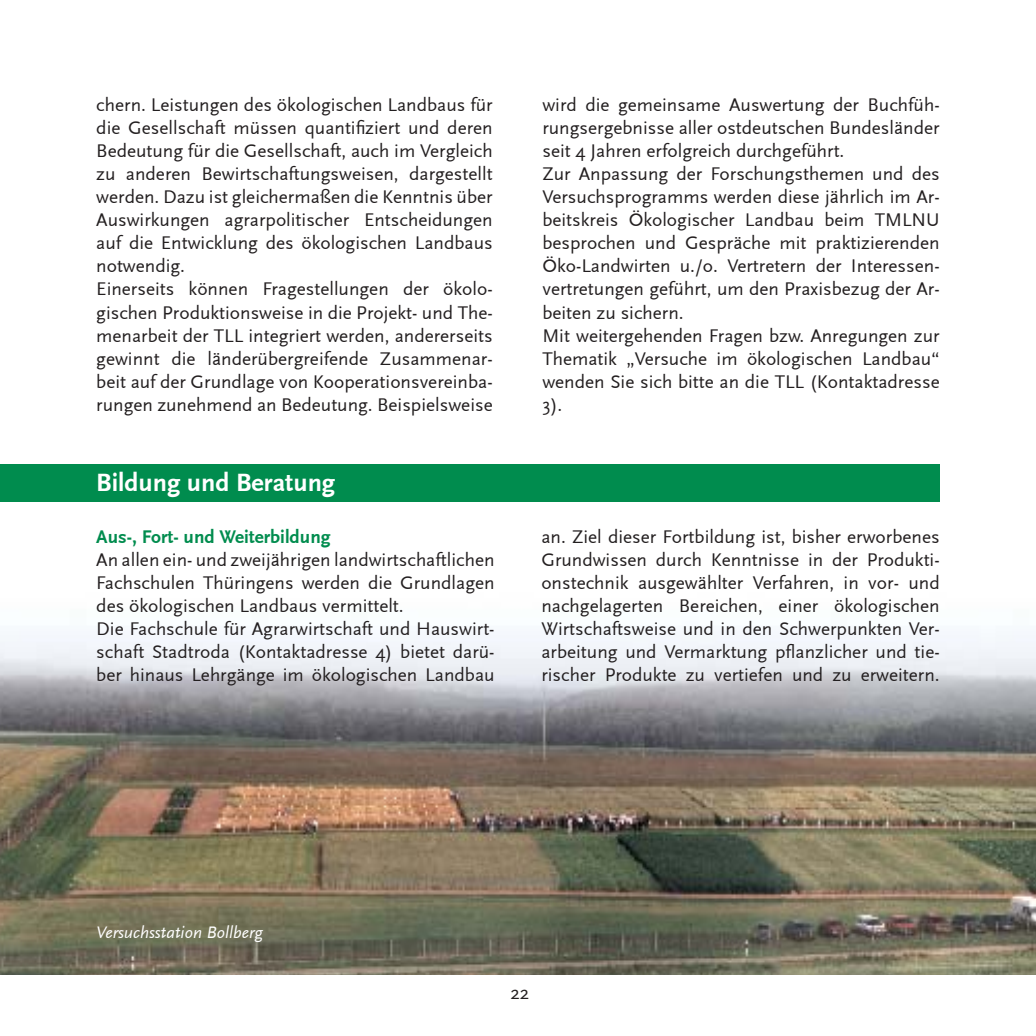
<style>
.page{position:relative;width:1036px;height:1036px;background:#fff}
.page>*{position:absolute;margin:0;border:0;box-sizing:border-box;transform-origin:0 0}
.t1{font:700 26.25px "Scala Sans";color:#fff}
.t2{font:19.25px/23.1px "Scala Sans";color:#231f20}
.t3{font:700 19.25px "Scala Sans";color:#008c4e}
.t4{font:italic 17.5px "Scala Sans";color:#fff}
</style>
<div class="page">
<img style="left:0;top:635px;width:1036px;height:339px">
<div style="left:0;top:464px;width:940px;height:38px;background:#008c4e"></div>
<p class="t2" style="left:96px;top:93px;width:398px">chern. Leistungen des ökologischen Landbaus für die Gesellschaft müssen quantifiziert und deren Bedeutung für die Gesellschaft, auch im Vergleich zu anderen Bewirtschaftungsweisen, dargestellt werden. Dazu ist gleichermaßen die Kenntnis über Auswirkungen agrarpolitischer Entscheidungen auf die Entwicklung des ökologischen Landbaus notwendig.<br>Einerseits können Fragestellungen der ökolo&shy;gischen Produktionsweise in die Projekt- und The&shy;menarbeit der TLL integriert werden, andererseits gewinnt die länderübergreifende Zusammenar&shy;beit auf der Grundlage von Kooperationsvereinba&shy;rungen zunehmend an Bedeutung. Beispielsweise</p>
<h1 class="t1" style="left:96px;top:469px;width:240px">Bildung und Beratung</h1>
<p class="t3" style="left:96px;top:526px;width:236px">Aus-, Fort- und Weiterbildung</p>
<p class="t2" style="left:96px;top:548px;width:400px">An allen ein- und zweijährigen landwirtschaftlichen Fachschulen Thüringens werden die Grundlagen des ökologischen Landbaus vermittelt.<br>Die Fachschule für Agrarwirtschaft und Hauswirt&shy;schaft Stadtroda (Kontaktadresse 4) bietet darü&shy;ber hinaus Lehrgänge im ökologischen Landbau</p>
<p class="t2" style="left:542px;top:93px;width:399px">wird die gemeinsame Auswertung der Buchfüh&shy;rungsergebnisse aller ostdeutschen Bundesländer seit 4 Jahren erfolgreich durchgeführt.<br>Zur Anpassung der Forschungsthemen und des Versuchsprogramms werden diese jährlich im Ar&shy;beitskreis Ökologischer Landbau beim TMLNU besprochen und Gespräche mit praktizierenden Öko-Landwirten u./o. Vertretern der Interessen&shy;vertretungen geführt, um den Praxisbezug der Ar&shy;beiten zu sichern.<br>Mit weitergehenden Fragen bzw. Anregungen zur Thematik „Versuche im ökologischen Landbau“ wenden Sie sich bitte an die TLL (Kontaktadresse 3).</p>
<p class="t2" style="left:541px;top:525px;width:400px;text-align:justify">an. Ziel dieser Fortbildung ist, bisher erworbenes Grundwissen durch Kenntnisse in der Produkti&shy;onstechnik ausgewählter Verfahren, in vor- und nachgelagerten Bereichen, einer ökologischen Wirtschaftsweise und in den Schwerpunkten Ver&shy;arbeitung und Vermarktung pflanzlicher und tie&shy;rischer Produkte zu vertiefen und zu erweitern.</p>
<p class="t4" style="left:96px;top:923px;width:168px">Versuchsstation Bollberg</p>
<p class="t2" style="left:510px;top:981px;width:21px">22</p>
</div>
